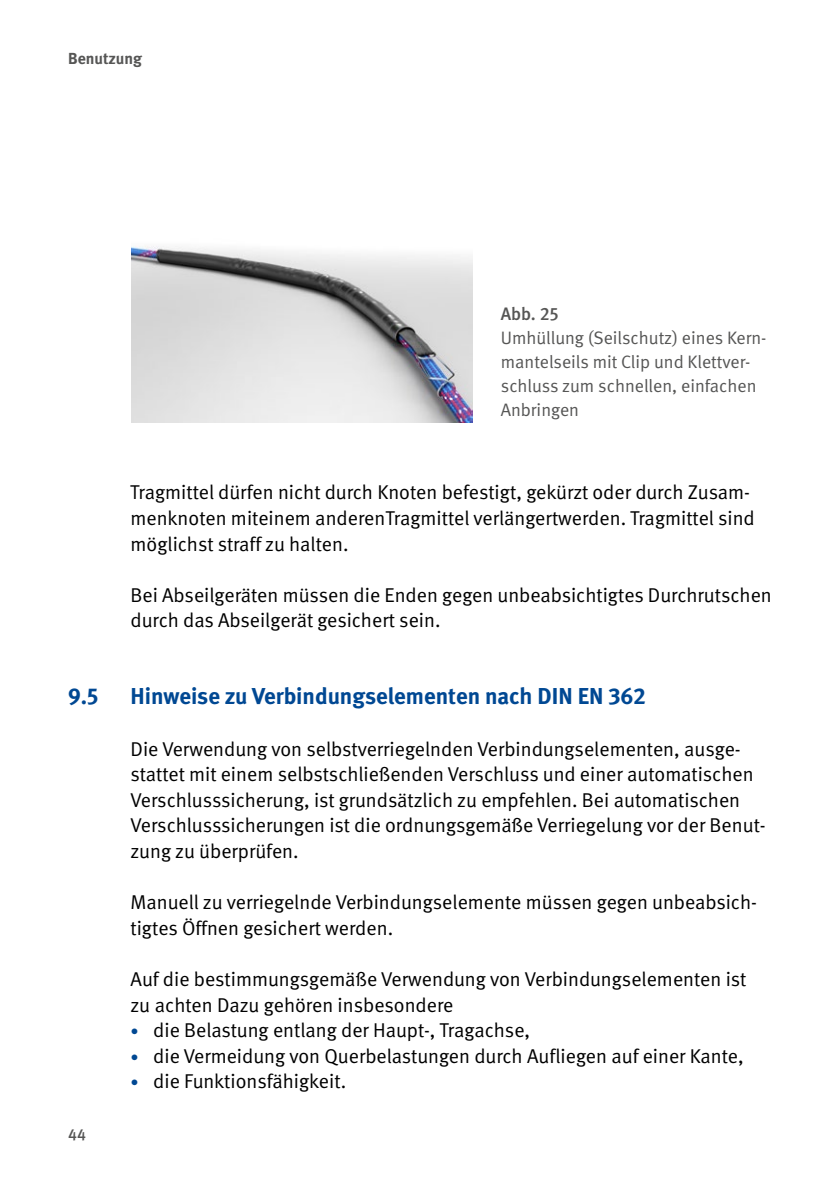
<style>
.page{position:relative;width:840px;height:1191px;background:#fff}
.page>*{position:absolute;margin:0;border:0;box-sizing:border-box;transform-origin:0 0}
.t1{font:700 23px "DGUV Meta";color:#004893}
.t2{font:20px/25.6px "DGUV Meta";color:#000}
.t3{font:18px/24px "DGUV Meta";color:#565655}
.t4{font:500 18px "DGUV Meta";color:#565655}
.t5{font:700 16px "DGUV Meta";color:#565655}
.t6{font:500 16px "DGUV Meta";color:#565655}
.s1{font-size:16px;color:#004893}
</style>
<div class="page">
<img style="left:132px;top:246px;width:340px;height:176px">
<p class="t5" style="left:68px;top:49px;width:75px">Benutzung</p>
<p class="t4" style="left:500px;top:303px;width:59px">Abb. 25</p>
<p class="t3" style="left:500px;top:326px;width:265px">Umhüllung (Seilschutz) eines Kern&shy;mantelseils mit Clip und Klettver&shy;schluss zum schnellen, einfachen<br>Anbringen</p>
<p class="t2" style="left:130px;top:480px;width:626px">Tragmittel dürfen nicht durch Knoten befestigt, gekürzt oder durch Zusam&shy;menknoten miteinem anderenTragmittel verlängertwerden. Tragmittel sind möglichst straff zu halten.</p>
<p class="t2" style="left:130px;top:582px;width:642px">Bei Abseilgeräten müssen die Enden gegen unbeabsichtigtes Durchrutschen durch das Abseilgerät gesichert sein.</p>
<p class="t1" style="left:68px;top:682px;width:32px">9.5</p>
<p class="t1" style="left:130px;top:682px;width:516px">Hinweise zu Verbindungselementen nach DIN EN 362</p>
<p class="t2" style="left:130px;top:736px;width:636px">Die Verwendung von selbstverriegelnden Verbindungselementen, ausge&shy;stattet mit einem selbstschließenden Verschluss und einer automatischen Verschlusssicherung, ist grundsätzlich zu empfehlen. Bei automatischen Verschlusssicherungen ist die ordnungsgemäße Verriegelung vor der Benut&shy;zung zu überprüfen.</p>
<p class="t2" style="left:130px;top:890px;width:627px">Manuell zu verriegelnde Verbindungselemente müssen gegen unbeabsich&shy;tigtes Öffnen gesichert werden.</p>
<p class="t2" style="left:130px;top:966px;width:617px">Auf die bestimmungsgemäße Verwendung von Verbindungselementen ist zu achten Dazu gehören insbesondere</p>
<p class="t2" style="left:130px;top:1018px;width:401px"><span class="s1">•</span> die Belastung entlang der Haupt-, Tragachse,</p>
<p class="t2" style="left:130px;top:1043px;width:614px"><span class="s1">•</span> die Vermeidung von Querbelastungen durch Aufliegen auf einer Kante,</p>
<p class="t2" style="left:130px;top:1069px;width:217px"><span class="s1">•</span> die Funktionsfähigkeit.</p>
<p class="t6" style="left:68px;top:1124px;width:19px">44</p>
</div>
